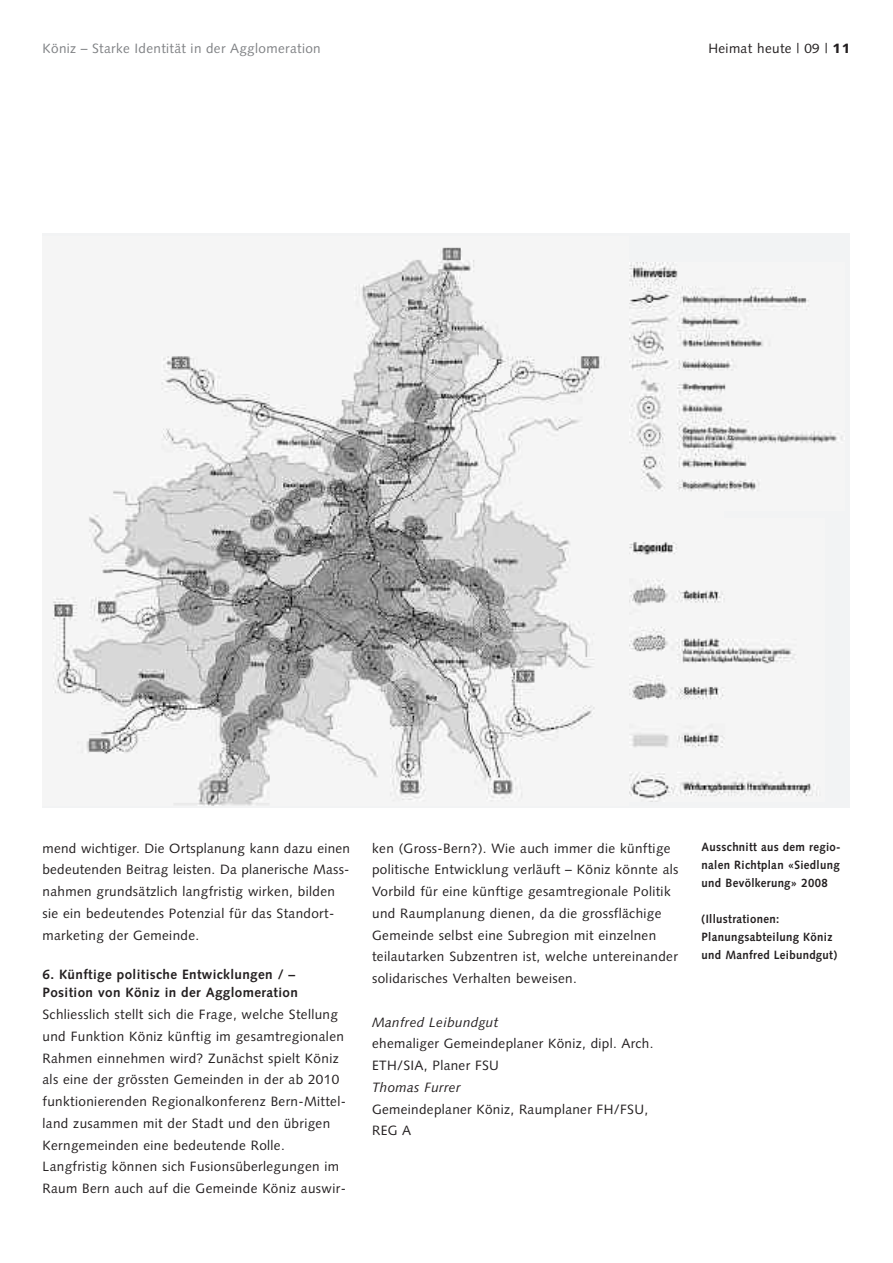
<style>
.page{position:relative;width:893px;height:1263px;background:#fff}
.page>*{position:absolute;margin:0;border:0;box-sizing:border-box;transform-origin:0 0}
.t1{font:13.5px/21.8px "Syntax";letter-spacing:.03em;color:#231f20}
.t2{font:700 13.5px/18px "Syntax";letter-spacing:.03em;color:#231f20}
.t3{font:13.5px "Syntax";letter-spacing:.03em;color:#808285}
.t4{font:italic 13.5px "Syntax";letter-spacing:.025em;color:#231f20}
.t5{font:700 12px/18px "Syntax";letter-spacing:.03em;color:#231f20;text-align:justify;scale:.95 1}
.s1{font-weight:900}
</style>
<div class="page">
<img style="left:52px;top:247px;width:555px;height:558px">
<div style="left:629px;top:519px;width:214px;height:289px;background:#f2f3f4"></div>
<img style="left:629px;top:542px;width:188px;height:258px">
<div style="left:629px;top:234px;width:215px;height:276px;background:#f2f3f4"></div>
<img style="left:629px;top:263px;width:213px;height:229px">
<p class="t3" style="left:43px;top:43px;width:280px">Köniz – Starke Identität in der Agglomeration</p>
<p class="t1" style="left:708px;top:38px;width:144px">Heimat heute | 09 | <span class="s1">11</span></p>
<p class="t1" style="left:43px;top:838px;width:309px">mend wichtiger. Die Ortsplanung kann dazu einen bedeutenden Beitrag leisten. Da planerische Mass&shy;nahmen grundsätzlich langfristig wirken, bilden sie ein bedeutendes Potenzial für das Standort&shy;marketing der Gemeinde.</p>
<p class="t2" style="left:43px;top:967px;width:257px">6. Künftige politische Entwicklungen / –<br>Position von Köniz in der Agglomeration</p>
<p class="t1" style="left:43px;top:1005px;width:305px">Schliesslich stellt sich die Frage, welche Stellung und Funktion Köniz künftig im gesamtregionalen Rahmen einnehmen wird? Zunächst spielt Köniz als eine der grössten Gemeinden in der ab 2010 funktionierenden Regionalkonferenz Bern-Mittel&shy;land zusammen mit der Stadt und den übrigen Kerngemeinden eine bedeutende Rolle.<br>Langfristig können sich Fusionsüberlegungen im Raum Bern auch auf die Gemeinde Köniz auswir-</p>
<p class="t1" style="left:372px;top:838px;width:308px">ken (Gross-Bern?). Wie auch immer die künftige politische Entwicklung verläuft – Köniz könnte als Vorbild für eine künftige gesamtregionale Politik und Raumplanung dienen, da die grossflächige Gemeinde selbst eine Subregion mit einzelnen teilautarken Subzentren ist, welche untereinander solidarisches Verhalten beweisen.</p>
<p class="t4" style="left:372px;top:1016px;width:128px">Manfred Leibundgut</p>
<p class="t1" style="left:372px;top:1034px;width:283px">ehemaliger Gemeindeplaner Köniz, dipl. Arch.<br>ETH/SIA, Planer FSU</p>
<p class="t4" style="left:372px;top:1082px;width:90px">Thomas Furrer</p>
<p class="t1" style="left:372px;top:1099px;width:278px">Gemeindeplaner Köniz, Raumplaner FH/FSU,<br>REG A</p>
<p class="t5" style="left:702px;top:839px;width:148px">Ausschnitt aus dem regio&shy;nalen Richtplan «Siedlung und Bevölkerung» 2008</p>
<p class="t5" style="left:702px;top:911px;width:144px;text-align:left">(Illustrationen:<br>Planungsabteilung Köniz und Manfred Leibundgut)</p>
</div>
